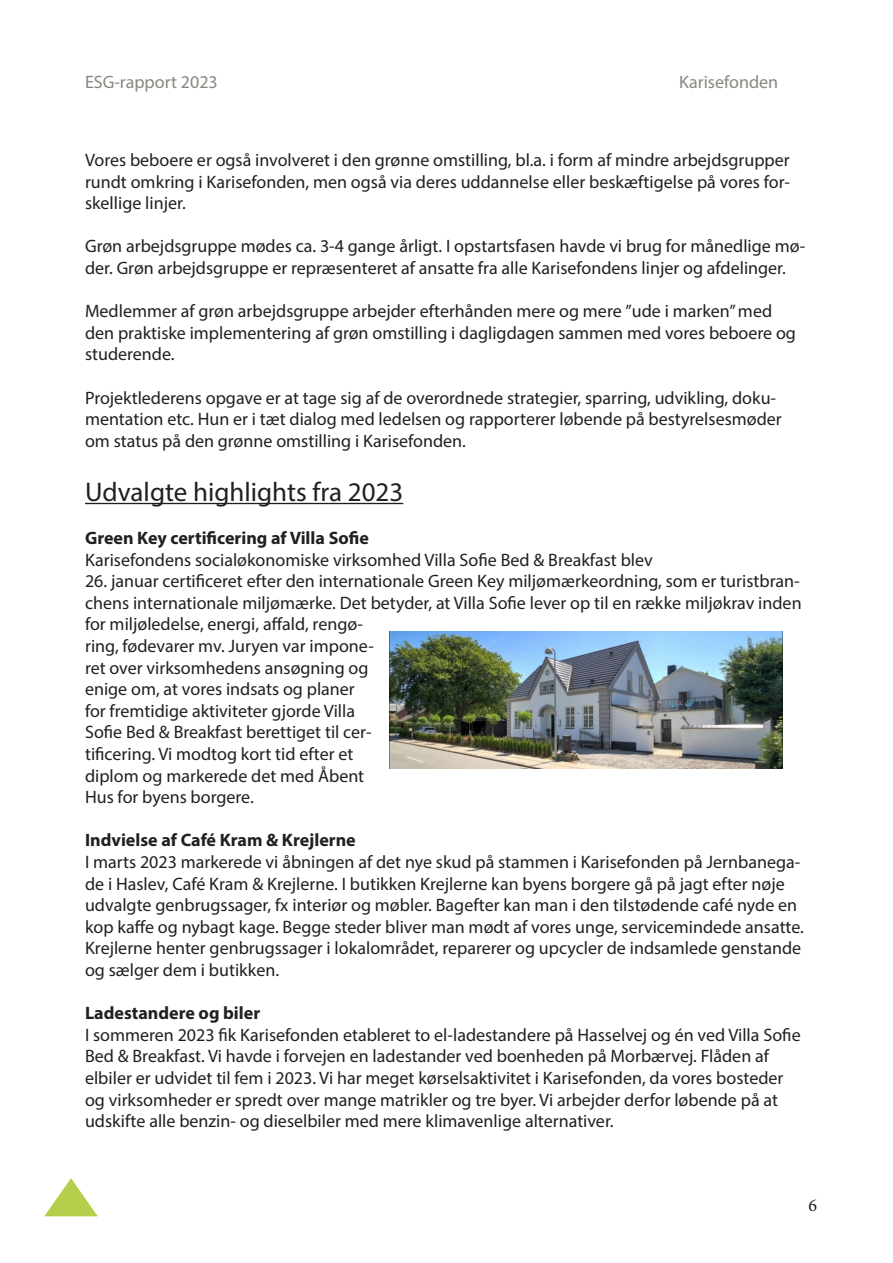
<style>
.page{position:relative;width:893px;height:1263px;background:#fff}
.page>*{position:absolute;margin:0;border:0;box-sizing:border-box;transform-origin:0 0}
.t1{font:27px "Myriad Pro";color:#231f20}
.t2{font:18px/21.6px "Myriad Pro";color:#231f20}
.t3{font:700 18px "Myriad Pro";color:#231f20}
.t4{font:18px "Myriad Pro";color:#8a8680}
.t5{font:18px "Minion Pro";color:#231f20}
</style>
<div class="page">
<svg style="left:44px;top:1178px;width:54px;height:38px"></svg>
<hr style="left:85px;top:503px;width:318px;height:1px;background:#231f20">
<img style="left:389px;top:631px;width:394px;height:138px">
<p class="t4" style="left:85px;top:71px;width:134px">ESG-rapport 2023</p>
<p class="t4" style="left:679px;top:71px;width:101px">Karisefonden</p>
<p class="t2" style="left:85px;top:149px;width:706px;text-align:justify">Vores beboere er også involveret i den grønne omstilling, bl.a. i form af mindre arbejdsgrupper rundt omkring i Karisefonden, men også via deres uddannelse eller beskæftigelse på vores for&shy;skellige linjer.</p>
<p class="t2" style="left:85px;top:235px;width:722px">Grøn arbejdsgruppe mødes ca. 3-4 gange årligt. I opstartsfasen havde vi brug for månedlige mø&shy;der. Grøn arbejdsgruppe er repræsenteret af ansatte fra alle Karisefondens linjer og afdelinger.</p>
<p class="t2" style="left:85px;top:300px;width:712px">Medlemmer af grøn arbejdsgruppe arbejder efterhånden mere og mere ”ude i marken” med den praktiske implementering af grøn omstilling i dagligdagen sammen med vores beboere og studerende.</p>
<p class="t2" style="left:85px;top:386px;width:698px">Projektlederens opgave er at tage sig af de overordnede strategier, sparring, udvikling, doku&shy;mentation etc. Hun er i tæt dialog med ledelsen og rapporterer løbende på bestyrelsesmøder om status på den grønne omstilling i Karisefonden.</p>
<p class="t1" style="left:85px;top:475px;width:320px">Udvalgte highlights fra 2023</p>
<p class="t3" style="left:85px;top:526px;width:285px">Green Key certificering af Villa Sofie</p>
<p class="t2" style="left:85px;top:548px;width:569px">Karisefondens socialøkonomiske virksomhed Villa Sofie Bed &amp; Breakfast blev</p>
<p class="t2" style="left:85px;top:570px;width:718px">26. januar certificeret efter den internationale Green Key miljømærkeordning, som er turistbran&shy;chens internationale miljømærke. Det betyder, at Villa Sofie lever op til en række miljøkrav inden for miljøledelse, energi, affald, rengø-<br>ring, fødevarer mv. Juryen var impone-<br>ret over virksomhedens ansøgning og<br>enige om, at vores indsats og planer<br>for fremtidige aktiviteter gjorde Villa<br>Sofie Bed &amp; Breakfast berettiget til cer-<br>tificering. Vi modtog kort tid efter et<br>diplom og markerede det med Åbent<br>Hus for byens borgere.</p>
<p class="t3" style="left:85px;top:829px;width:272px">Indvielse af Café Kram &amp; Krejlerne</p>
<p class="t2" style="left:85px;top:851px;width:720px">I marts 2023 markerede vi åbningen af det nye skud på stammen i Karisefonden på Jernbanega&shy;de i Haslev, Café Kram &amp; Krejlerne. I butikken Krejlerne kan byens borgere gå på jagt efter nøje udvalgte genbrugssager, fx interiør og møbler. Bagefter kan man i den tilstødende café nyde en kop kaffe og nybagt kage. Begge steder bliver man mødt af vores unge, servicemindede ansatte.<br>Krejlerne henter genbrugssager i lokalområdet, reparerer og upcycler de indsamlede genstande og sælger dem i butikken.</p>
<p class="t3" style="left:85px;top:1001px;width:177px">Ladestandere og biler</p>
<p class="t2" style="left:85px;top:1024px;width:717px">I sommeren 2023 fik Karisefonden etableret to el-ladestandere på Hasselvej og én ved Villa Sofie Bed &amp; Breakfast. Vi havde i forvejen en ladestander ved boenheden på Morbærvej. Flåden af elbiler er udvidet til fem i 2023. Vi har meget kørselsaktivitet i Karisefonden, da vores bosteder og virksomheder er spredt over mange matrikler og tre byer. Vi arbejder derfor løbende på at udskifte alle benzin- og dieselbiler med mere klimavenlige alternativer.</p>
<p class="t5" style="left:809px;top:1193px;width:10px">6</p>
</div>
